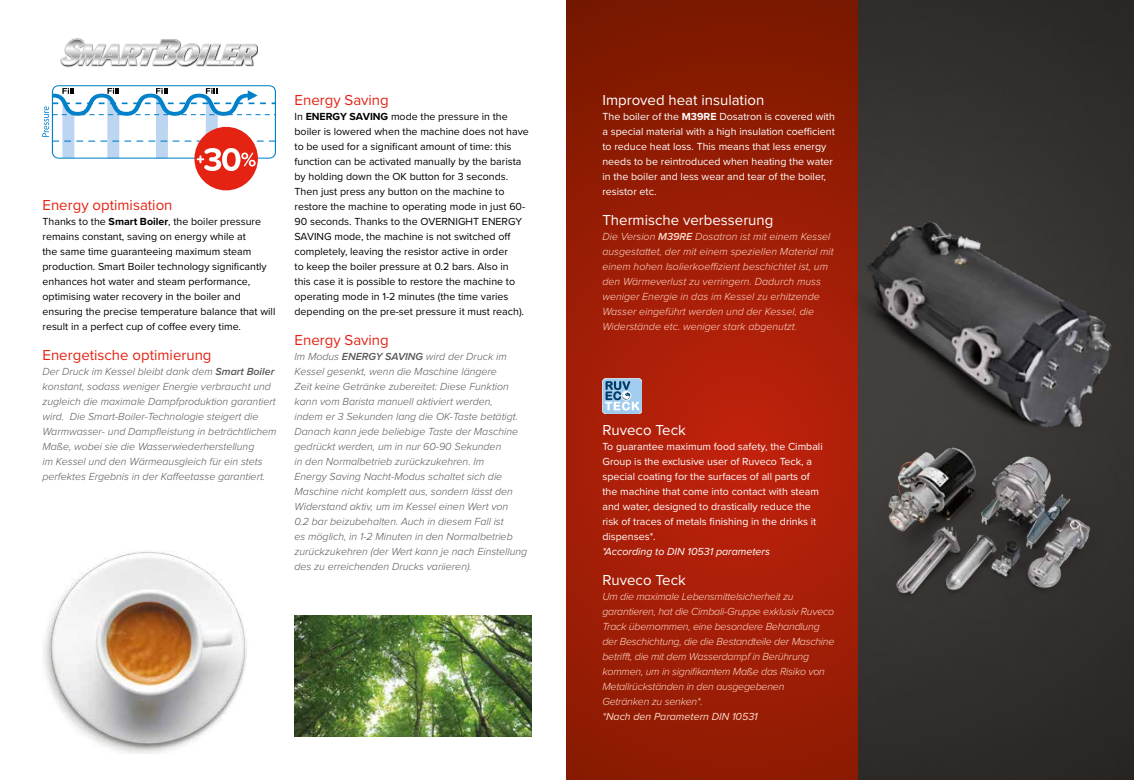
<style>
.page{position:relative;width:1134px;height:780px;background:#fff}
.page>*{position:absolute;margin:0;border:0;box-sizing:border-box;transform-origin:0 0}
.t1{font:15px "Proxima Nova";color:#e42313}
.t2{font:15px "Proxima Nova";color:#fff}
.t3{font:italic 300 10.62px/15px "Proxima Nova";color:#575756}
.t4{font:10.62px/15px "Proxima Nova";color:#000}
.t5{font:10.62px/15px "Proxima Nova";color:#fff}
.t6{font:italic 300 10.62px/15px "Proxima Nova";letter-spacing:-.02em;color:#fcdbcb}
.t7{font:italic 300 10.62px/15px "Proxima Nova";color:#fcdbcb}
.t8{font:italic 10.62px "Proxima Nova";color:#fff}
.t9{font:italic 10.62px "Proxima Nova";color:#fcdbcb}
.s1{font-weight:700}
.s2{font-weight:600}
</style>
<div class="page">
<img style="left:858px;top:0;width:276px;height:780px">
<svg style="left:567px;top:0;width:291px;height:780px;background:#9d1d05"></svg>
<img style="left:824px;top:218px;width:310px;height:219px">
<img style="left:854px;top:419px;width:251px;height:193px">
<img style="left:64px;top:38px;width:194px;height:29px">
<svg style="left:60px;top:39px;width:197px;height:27px"></svg>
<img style="left:295px;top:615px;width:236px;height:121px">
<div style="left:194px;top:127px;width:64px;height:63px;background:#e42313;border-radius:50%"></div>
<svg style="left:42px;top:85px;width:234px;height:86px"></svg>
<img style="left:43px;top:551px;width:204px;height:202px">
<svg style="left:602px;top:378px;width:40px;height:36px"></svg>
<div style="left:622px;top:391px;width:9px;height:9px;border:1px solid #fff;border-radius:50%"></div>
<h1 class="t1" style="left:43px;top:194px;width:132px">Energy optimisation</h1>
<p class="t4" style="left:43px;top:213px;width:234px">Thanks to the <span class="s1">Smart Boiler</span>, the boiler pressure remains constant, saving on energy while at<br>the same time guaranteeing maximum steam production. Smart Boiler technology significantly enhances hot water and steam performance, optimising water recovery in the boiler and ensuring the precise temperature balance that will result in a perfect cup of coffee every time.</p>
<h1 class="t1" style="left:43px;top:344px;width:171px">Energetische optimierung</h1>
<p class="t3" style="left:43px;top:364px;width:236px">Der Druck im Kessel bleibt dank dem <span class="s2">Smart Boiler </span>konstant, sodass weniger Energie verbraucht und zugleich die maximale Dampfproduktion garantiert wird. Die Smart-Boiler-Technologie steigert die Warmwasser- und Dampfleistung in beträchtlichem Maße, wobei sie die Wasserwiederherstellung<br>im Kessel und den Wärmeausgleich für ein stets perfektes Ergebnis in der Kaffeetasse garantiert.</p>
<h1 class="t1" style="left:295px;top:89px;width:96px">Energy Saving</h1>
<p class="t4" style="left:295px;top:108px;width:236px">In <span class="s1">ENERGY SAVING</span> mode the pressure in the boiler is lowered when the machine does not have to be used for a significant amount of time: this function can be activated manually by the barista by holding down the OK button for 3 seconds.<br>Then just press any button on the machine to restore the machine to operating mode in just 60- 90 seconds. Thanks to the OVERNIGHT ENERGY SAVING mode, the machine is not switched off completely, leaving the resistor active in order<br>to keep the boiler pressure at 0.2 bars. Also in<br>this case it is possible to restore the machine to operating mode in 1-2 minutes (the time varies depending on the pre-set pressure it must reach).</p>
<h1 class="t1" style="left:295px;top:329px;width:96px">Energy Saving</h1>
<p class="t3" style="left:295px;top:349px;width:234px">Im Modus <span class="s2">ENERGY SAVING</span> wird der Druck im Kessel gesenkt, wenn die Maschine längere<br>Zeit keine Getränke zubereitet: Diese Funktion kann vom Barista manuell aktiviert werden,<br>indem er 3 Sekunden lang die OK-Taste betätigt.<br>Danach kann jede beliebige Taste der Maschine gedrückt werden, um in nur 60-90 Sekunden<br>in den Normalbetrieb zurückzukehren. Im<br>Energy Saving Nacht-Modus schaltet sich die Maschine nicht komplett aus, sondern lässt den Widerstand aktiv, um im Kessel einen Wert von<br>0.2 bar beizubehalten. Auch in diesem Fall ist<br>es möglich, in 1-2 Minuten in den Normalbetrieb zurückzukehren (der Wert kann je nach Einstellung des zu erreichenden Drucks variieren).</p>
<h1 class="t2" style="left:602px;top:89px;width:163px">Improved heat insulation</h1>
<p class="t5" style="left:602px;top:108px;width:234px">The boiler of the <span class="s1">M39RE</span> Dosatron is covered with a special material with a high insulation coefficient to reduce heat loss. This means that less energy needs to be reintroduced when heating the water in the boiler and less wear and tear of the boiler, resistor etc.</p>
<h1 class="t2" style="left:602px;top:209px;width:173px">Thermische verbesserung</h1>
<p class="t7" style="left:602px;top:229px;width:233px">Die Version <span class="s2">M39RE</span> Dosatron ist mit einem Kessel ausgestattet, der mit einem speziellen Material mit einem hohen Isolierkoeffizient beschichtet ist, um den Wärmeverlust zu verringern. Dadurch muss weniger Energie in das im Kessel zu erhitzende Wasser eingeführt werden und der Kessel, die Widerstände etc. weniger stark abgenutzt.</p>
<h1 class="t2" style="left:602px;top:419px;width:85px">Ruveco Teck</h1>
<p class="t5" style="left:602px;top:438px;width:222px">To guarantee maximum food safety, the Cimbali Group is the exclusive user of Ruveco Teck, a special coating for the surfaces of all parts of the machine that come into contact with steam and water, designed to drastically reduce the risk of traces of metals finishing in the drinks it dispenses*.</p>
<p class="t8" style="left:602px;top:546px;width:169px">*According to DIN 10531 parameters</p>
<h1 class="t2" style="left:602px;top:569px;width:85px">Ruveco Teck</h1>
<p class="t6" style="left:602px;top:589px;width:234px">Um die maximale Lebensmittelsicherheit zu garantieren, hat die Cimbali-Gruppe exklusiv Ruveco Track übernommen, eine besondere Behandlung der Beschichtung, die die Bestandteile der Maschine betrifft, die mit dem Wasserdampf in Berührung kommen, um in signifikantem Maße das Risiko von Metallrückständen in den ausgegebenen<br>Getränken zu senken*.</p>
<p class="t9" style="left:602px;top:711px;width:157px">*Nach den Parametern DIN 10531</p>
</div>
